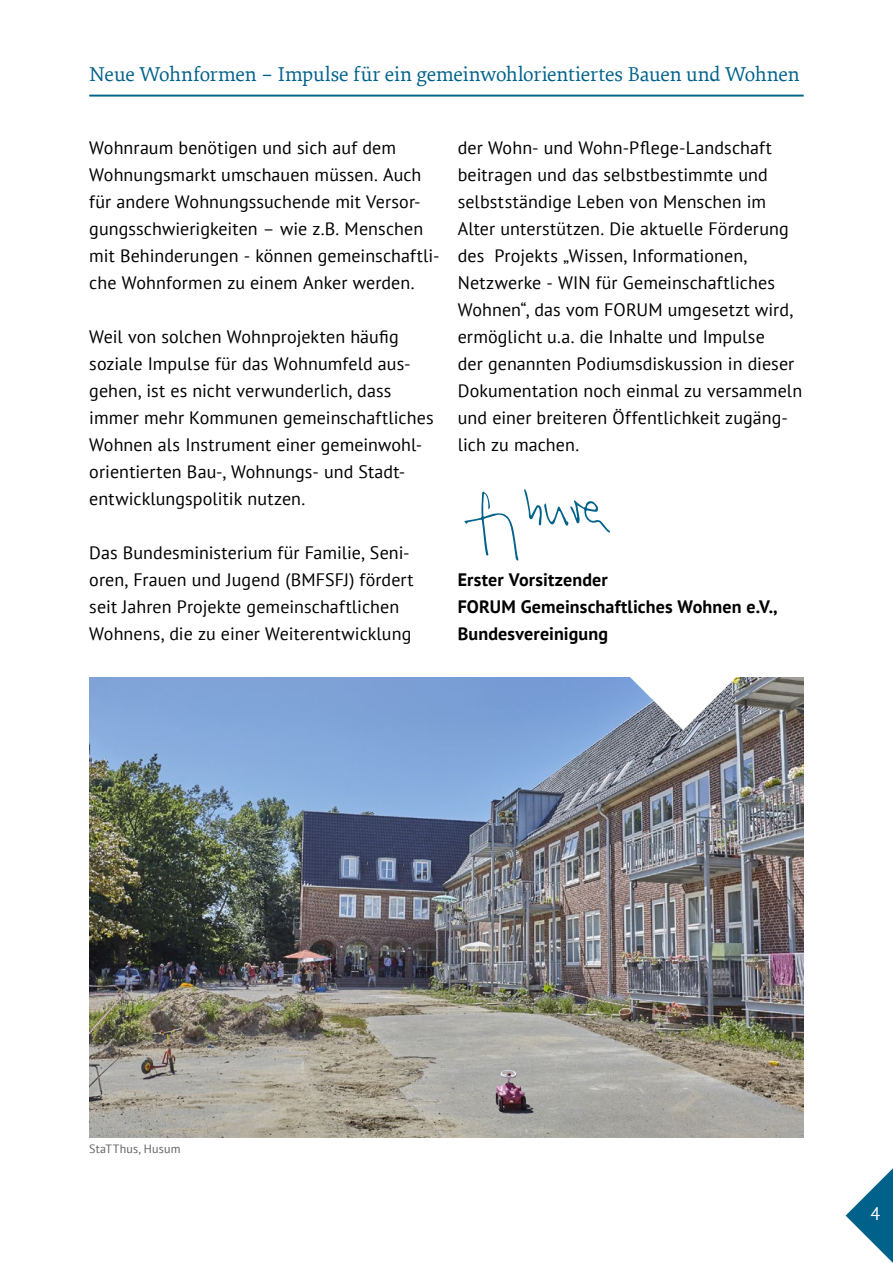
<style>
.page{position:relative;width:893px;height:1263px;background:#fff}
.page>*{position:absolute;margin:0;border:0;box-sizing:border-box;transform-origin:0 0}
.t1{font:21px "Elena Basic";letter-spacing:-.01em;color:#00618a}
.FORUM_barrierefrei_P_p{font:18px/27px "PT Sans";letter-spacing:.005em;color:#000}
.FORUM_barrierefrei_P_p-2{font:700 18px/27px "PT Sans";letter-spacing:.01em;color:#000}
.t2{font:18px "PT Sans";color:#fff}
.FORUM_barrierefrei_P_p_-_BU{font:12px "PT Sans";letter-spacing:.015em;color:#626261}
</style>
<div class="page">
<svg style="left:846px;top:1168px;width:47px;height:95px"></svg>
<hr style="left:89px;top:95px;width:715px;height:2px;background:#00618a">
<svg style="left:464px;top:492px;width:54px;height:69px"></svg>
<svg style="left:524px;top:489px;width:86px;height:43px"></svg>
<img style="left:89px;top:677px;width:715px;height:460px">
<svg style="left:630px;top:677px;width:106px;height:53px"></svg>
<p class="t1" style="left:89px;top:60px;width:712px">Neue Wohnformen – Impulse für ein gemeinwohlorientiertes Bauen und Wohnen</p>
<p class="FORUM_barrierefrei_P_p" style="left:89px;top:134px;width:352px">Wohnraum benötigen und sich auf dem Wohnungsmarkt umschauen müssen. Auch für andere Wohnungssuchende mit Versor&shy;gungsschwierigkeiten – wie z.B. Menschen mit Behinderungen - können gemeinschaftli&shy;che Wohnformen zu einem Anker werden.</p>
<p class="FORUM_barrierefrei_P_p" style="left:89px;top:323px;width:346px">Weil von solchen Wohnprojekten häufig soziale Impulse für das Wohnumfeld aus&shy;gehen, ist es nicht verwunderlich, dass immer mehr Kommunen gemeinschaftliches Wohnen als Instrument einer gemeinwohl&shy;orientierten Bau-, Wohnungs- und Stadt&shy;entwicklungspolitik nutzen.</p>
<p class="FORUM_barrierefrei_P_p" style="left:89px;top:539px;width:326px">Das Bundesministerium für Familie, Seni&shy;oren, Frauen und Jugend (BMFSFJ) fördert seit Jahren Projekte gemeinschaftlichen Wohnens, die zu einer Weiterentwicklung</p>
<p class="FORUM_barrierefrei_P_p" style="left:458px;top:134px;width:346px">der Wohn- und Wohn-Pflege-Landschaft beitragen und das selbstbestimmte und selbstständige Leben von Menschen im Alter unterstützen. Die aktuelle Förderung des Projekts „Wissen, Informationen, Netzwerke - WIN für Gemeinschaftliches Wohnen“, das vom FORUM umgesetzt wird, ermöglicht u.a. die Inhalte und Impulse<br>der genannten Podiumsdiskussion in dieser Dokumentation noch einmal zu versammeln und einer breiteren Öffentlichkeit zugäng&shy;lich zu machen.</p>
<p class="FORUM_barrierefrei_P_p-2" style="left:458px;top:566px;width:321px">Erster Vorsitzender<br>FORUM Gemeinschaftliches Wohnen e.V.,<br>Bundesvereinigung</p>
<p class="FORUM_barrierefrei_P_p_-_BU" style="left:89px;top:1141px;width:93px">StaTThus, Husum</p>
<p class="t2" style="left:870px;top:1202px;width:11px">4</p>
</div>
